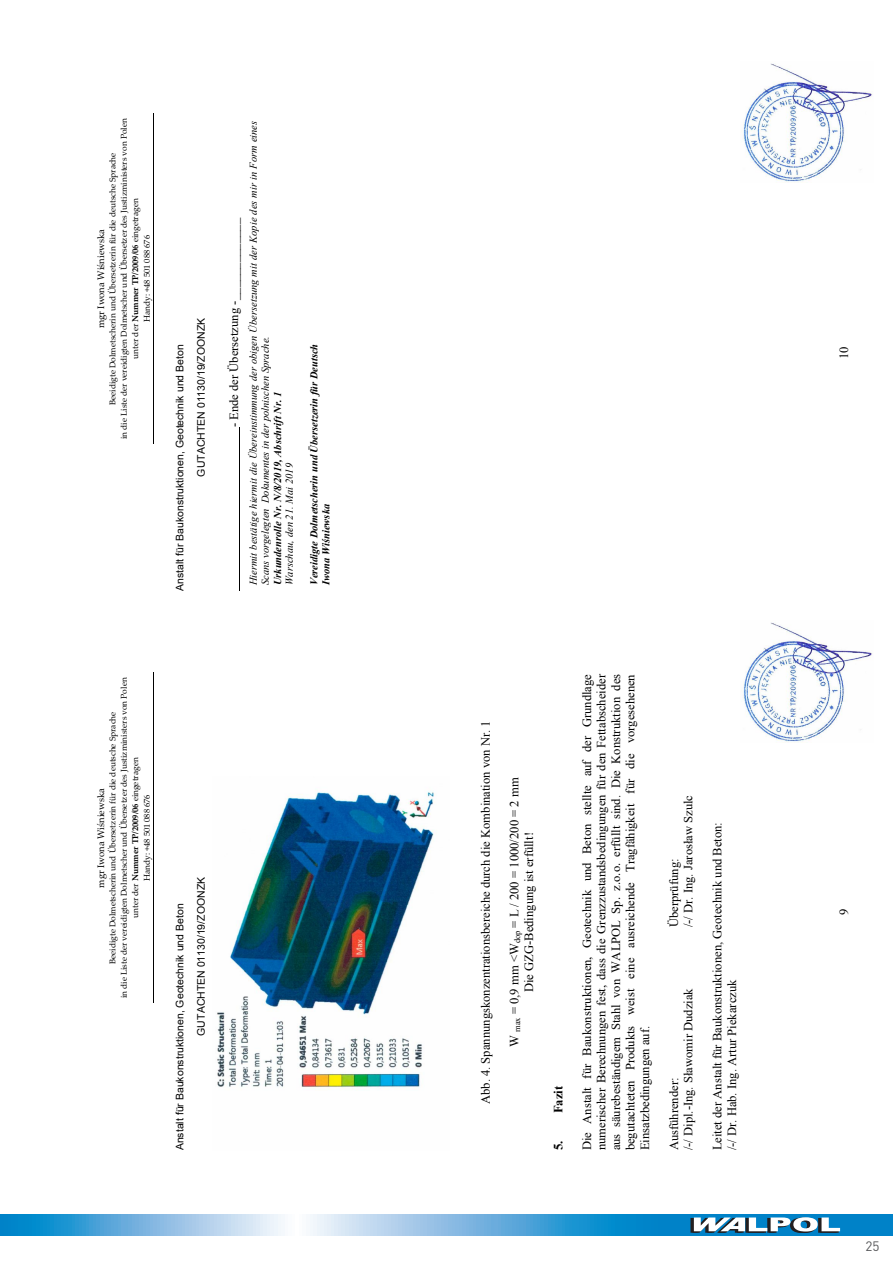
<style>
.page{position:relative;width:893px;height:1263px;background:#fff}
.page>*{position:absolute;margin:0;border:0;box-sizing:border-box;transform-origin:0 0}
.t1{font:13.5px "DIN Pro";color:#57585a}
.t2{font:12.6px/14.5px "Times New Roman";color:#000;text-align:justify}
.t3{font:12.6px/14.5px "Times New Roman";color:#000;text-align:center}
.t4{font:700 12.6px "Times New Roman";color:#000}
.t5{font:italic 10.5px/12.1px "Times New Roman";letter-spacing:.005em;color:#000}
.t6{font:10.5px "Arial";color:#000}
.t7{font:italic 700 10.5px/12.1px "Times New Roman";color:#000}
.t8{font:10.5px "Arial";color:#000}
.t9{font:italic 700 10.5px "Times New Roman";color:#000}
.t10{font:9.45px "Palatino Linotype";color:#000}
.t11{font:8.4px/11.4px "Palatino Linotype";color:#000;text-align:center}
.s1{font-weight:700}
.s2{font-style:inherit}
</style>
<div class="page">
<svg style="left:0;top:1214px;width:893px;height:21px"></svg>
<svg style="left:690px;top:1217px;width:150px;height:16px"></svg>
<hr style="left:153px;top:672px;width:1px;height:331px;background:#000">
<img style="left:741px;top:622px;width:131px;height:120px">
<img style="left:217px;top:791px;width:217px;height:299px">
<hr style="left:153px;top:113px;width:1px;height:331px;background:#000">
<img style="left:741px;top:63px;width:131px;height:120px">
<hr style="left:239px;top:427px;width:1px;height:164px;background:#000">
<p class="t11" style="left:107px;top:439px;width:322px;rotate:-90deg">Beeidigte Dolmetscherin und Übersetzerin für die deutsche Sprache<br>in die Liste der vereidigten Dolmetscher und Übersetzer des Justizministers von Polen unter der <span class="s1">Nummer TP/2009/06</span> eingetragen<br>Handy: +48 501 088 676</p>
<p class="t10" style="left:94px;top:328px;width:101px;rotate:-90deg">mgr Iwona Wiśniewska</p>
<p class="t6" style="left:173px;top:591px;width:248px;rotate:-90deg">Anstalt für Baukonstruktionen, Geotechnik und Beton</p>
<p class="t8" style="left:194px;top:476px;width:160px;rotate:-90deg">GUTACHTEN 01130/19/ZOONZK</p>
<p class="t5" style="left:247px;top:585px;width:466px;rotate:-90deg"><span class="s2">Hiermit bestätige hiermit die Übereinstimmung der obigen Übersetzung mit</span> der Kopie des mir in Form eines<br>Scans vorgelegten Dokumentes in der polnischen Sprache.</p>
<p class="t2" style="left:226px;top:427px;width:211px;rotate:-90deg"><span class="s2">-</span> Ende der Übersetzung <span class="s2">-_____________</span></p>
<p class="t9" style="left:270px;top:585px;width:195px;rotate:-90deg">Urkundenrolle Nr. N/8/2019, Abschrift Nr. 1</p>
<p class="t5" style="left:283px;top:585px;width:124px;rotate:-90deg">Warschau, den 21. Mai 2019</p>
<p class="t7" style="left:308px;top:585px;width:243px;rotate:-90deg">Vereidigte Dolmetscherin und Übersetzerin für Deutsch<br>Iwona Wiśniewska</p>
<p class="t11" style="left:107px;top:998px;width:322px;rotate:-90deg">Beeidigte Dolmetscherin und Übersetzerin für die deutsche Sprache<br>in die Liste der vereidigten Dolmetscher und Übersetzer des Justizministers von Polen unter der <span class="s1">Nummer TP/2009/06</span> eingetragen<br>Handy: +48 501 088 676</p>
<p class="t10" style="left:94px;top:887px;width:101px;rotate:-90deg">mgr Iwona Wiśniewska</p>
<p class="t6" style="left:173px;top:1150px;width:248px;rotate:-90deg">Anstalt für Baukonstruktionen, Geotechnik und Beton</p>
<p class="t8" style="left:194px;top:1036px;width:160px;rotate:-90deg">GUTACHTEN 01130/19/ZOONZK</p>
<p class="t3" style="left:836px;top:359px;width:14px;rotate:-90deg">10</p>
<p class="t3" style="left:478px;top:1104px;width:385px;rotate:-90deg">Abb. 4. Spannungskonzentrationsbereiche durch die Kombination von Nr. 1</p>
<p class="t3" style="left:507px;top:1047px;width:271px;rotate:-90deg">W <sub>max</sub> = 0,9 mm &lt;W<sub>dop</sub> = L / 200 = 1000/200 = 2 mm<br>Die GZG-Bedingung <span class="s2">ist erfüllt!</span></p>
<p class="t4" style="left:549px;top:1150px;width:66px;rotate:-90deg">5. Fazit</p>
<p class="t2" style="left:579px;top:1150px;width:478px;rotate:-90deg"><span class="s2">Die</span> Anstalt für Baukonstruktionen, Geotechnik und Beton <span class="s2">stellte auf der Grundlage </span>numerischer Berechnungen fest, dass die Grenzzustandsbedingungen für den <span class="s2">Fettabscheider </span>aus säurebeständigem Stahl von WALPOL Sp. z.o.o. erfüllt sind<span class="s2">. Die Konstruktion des begutachteten</span> Produkts weist eine ausreichende Tragfähigkeit für die vorgesehenen <span class="s2">Einsatzbedingungen auf.</span></p>
<p class="t2" style="left:681px;top:927px;width:134px;rotate:-90deg"><span class="s2">/-/ Dr. Ing.</span> Jarosław Szulc</p>
<p class="t2" style="left:666px;top:927px;width:70px;rotate:-90deg">Überprüfung<span class="s2">:</span></p>
<p class="t2" style="left:681px;top:1150px;width:164px;rotate:-90deg"><span class="s2">/-/ Dipl.-Ing.</span> Sławomir Dudziak</p>
<p class="t2" style="left:666px;top:1150px;width:74px;rotate:-90deg"><span class="s2">Au</span>sführender<span class="s2">:</span></p>
<p class="t3" style="left:710px;top:1150px;width:330px;text-align:left;rotate:-90deg">Leitet der <span class="s2">Anstalt für B</span>aukonstruktionen, Geotechnik und Beton: /-/ Dr. Hab. Ing. Artur Piekarczuk</p>
<p class="t3" style="left:836px;top:915px;width:8px;rotate:-90deg">9</p>
<p class="t1" style="left:866px;top:1236px;width:16px">25</p>
</div>
